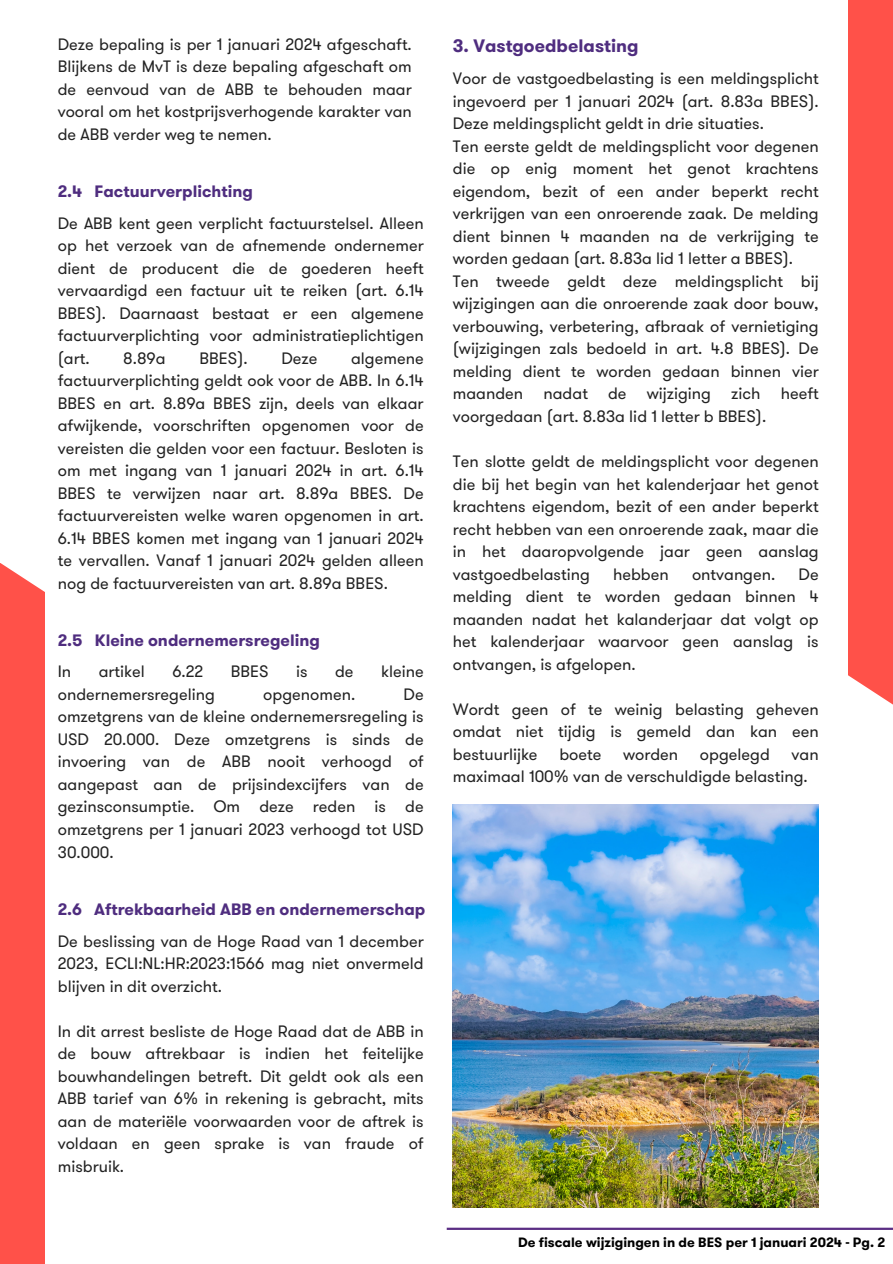
<style>
.page{position:relative;width:893px;height:1264px;background:#fff}
.page>*{position:absolute;margin:0;border:0;box-sizing:border-box;transform-origin:0 0}
.t1{font:700 18px "GT Walsheim Pro";color:#4f2d7f}
.t2{font:16.5px/22.5px "GT Walsheim Pro";color:#222;text-align:justify}
.t3{font:700 16.5px "GT Walsheim Pro";color:#4f2d7f}
.t4{font:700 13.5px "GT Walsheim Pro";color:#000}
</style>
<div class="page">
<div style="left:847px;top:0;width:45px;height:704px;background:#ff5149"></div>
<div style="left:0;top:563px;width:45px;height:700px;background:#ff5149"></div>
<hr style="left:446px;top:1227px;width:446px;height:2px;background:#5b2e84">
<img style="left:453px;top:804px;width:365px;height:403px">
<p class="t2" style="left:58px;top:33px;width:355px">Deze bepaling is per 1 januari 2024 afgeschaft.<br>Blijkens de MvT is deze bepaling afgeschaft om de eenvoud van de ABB te behouden maar vooral om het kostprijsverhogende karakter van de ABB verder weg te nemen.</p>
<p class="t3" style="left:58px;top:180px;width:196px">2.4 Factuurverplichting</p>
<p class="t2" style="left:58px;top:212px;width:367px">De ABB kent geen verplicht factuurstelsel. Alleen op het verzoek van de afnemende ondernemer dient de producent die de goederen heeft vervaardigd een factuur uit te reiken (art. 6.14<br>BBES). Daarnaast bestaat er een algemene factuurverplichting voor administratieplichtigen (art.</p>
<p class="t2" style="left:123px;top:347px;width:44px">8.89a</p>
<p class="t2" style="left:199px;top:347px;width:50px">BBES).</p>
<p class="t2" style="left:281px;top:347px;width:37px">Deze</p>
<p class="t2" style="left:58px;top:347px;width:367px;text-indent:293px">algemene factuurverplichting geldt ook voor de ABB. In 6.14<br>BBES en art. 8.89a BBES zijn, deels van elkaar afwijkende, voorschriften opgenomen voor de vereisten die gelden voor een factuur. Besloten is om met ingang van 1 januari 2024 in art. 6.14<br>BBES te verwijzen naar art. 8.89a BBES. De factuurvereisten welke waren opgenomen in art.<br>6.14 BBES komen met ingang van 1 januari 2024 te vervallen. Vanaf 1 januari 2024 gelden alleen nog de factuurvereisten van art. 8.89a BBES.</p>
<p class="t3" style="left:58px;top:628px;width:263px">2.5 Kleine ondernemersregeling</p>
<p class="t2" style="left:58px;top:660px;width:15px">In</p>
<p class="t2" style="left:99px;top:660px;width:48px">artikel</p>
<p class="t2" style="left:172px;top:660px;width:32px">6.22</p>
<p class="t2" style="left:231px;top:660px;width:39px">BBES</p>
<p class="t2" style="left:296px;top:660px;width:13px">is</p>
<p class="t2" style="left:335px;top:660px;width:20px">de</p>
<p class="t2" style="left:381px;top:660px;width:44px">kleine</p>
<p class="t2" style="left:58px;top:683px;width:159px">ondernemersregeling</p>
<p class="t2" style="left:263px;top:683px;width:93px">opgenomen.</p>
<p class="t2" style="left:58px;top:683px;width:367px;text-indent:346px">De omzetgrens van de kleine ondernemersregeling is USD 20.000. Deze omzetgrens is sinds de invoering van de ABB nooit verhoogd of aangepast aan de prijsindexcijfers van de gezinsconsumptie. Om deze reden is de omzetgrens per 1 januari 2023 verhoogd tot USD 30.000.</p>
<p class="t3" style="left:58px;top:897px;width:369px">2.6 Aftrekbaarheid ABB en ondernemerschap</p>
<p class="t2" style="left:58px;top:929px;width:367px">De beslissing van de Hoge Raad van 1 december 2023, ECLI:NL:HR:2023:1566 mag niet onvermeld blijven in dit overzicht.</p>
<p class="t2" style="left:58px;top:1019px;width:367px">In dit arrest besliste de Hoge Raad dat de ABB in de bouw aftrekbaar is indien het feitelijke bouwhandelingen betreft. Dit geldt ook als een ABB tarief van 6% in rekening is gebracht, mits aan de materiële voorwaarden voor de aftrek is voldaan en geen sprake is van fraude of misbruik.</p>
<p class="t1" style="left:453px;top:33px;width:187px">3. Vastgoedbelasting</p>
<p class="t2" style="left:453px;top:67px;width:367px">Voor de vastgoedbelasting is een meldingsplicht ingevoerd per 1 januari 2024 (art. 8.83a BBES).<br>Deze meldingsplicht geldt in drie situaties.</p>
<p class="t2" style="left:453px;top:135px;width:367px">Ten eerste geldt de meldingsplicht voor degenen die op enig moment het genot krachtens eigendom, bezit of een ander beperkt recht verkrijgen van een onroerende zaak. De melding dient binnen 4 maanden na de verkrijging te worden gedaan (art. 8.83a lid 1 letter a BBES).</p>
<p class="t2" style="left:453px;top:270px;width:367px">Ten tweede geldt deze meldingsplicht bij wijzigingen aan die onroerende zaak door bouw, verbouwing, verbetering, afbraak of vernietiging (wijzigingen zals bedoeld in art. 4.8 BBES). De melding dient te worden gedaan binnen vier maanden nadat de wijziging zich heeft voorgedaan (art. 8.83a lid 1 letter b BBES).</p>
<p class="t2" style="left:453px;top:450px;width:367px">Ten slotte geldt de meldingsplicht voor degenen die bij het begin van het kalenderjaar het genot krachtens eigendom, bezit of een ander beperkt recht hebben van een onroerende zaak, maar die in het daaropvolgende jaar geen aanslag vastgoedbelasting</p>
<p class="t2" style="left:453px;top:562px;width:367px;text-indent:346px">De melding dient te worden gedaan binnen 4 maanden nadat het kalanderjaar dat volgt op het kalenderjaar waarvoor geen aanslag is ontvangen, is afgelopen.</p>
<p class="t2" style="left:453px;top:697px;width:367px">Wordt geen of te weinig belasting geheven omdat niet tijdig is gemeld dan kan een bestuurlijke</p>
<p class="t2" style="left:613px;top:562px;width:57px">hebben</p>
<p class="t2" style="left:692px;top:562px;width:85px">ontvangen.</p>
<p class="t2" style="left:559px;top:742px;width:44px">boete</p>
<p class="t2" style="left:623px;top:742px;width:57px">worden</p>
<p class="t2" style="left:700px;top:742px;width:71px">opgelegd</p>
<p class="t2" style="left:453px;top:742px;width:367px;text-indent:339px">van maximaal 100% van de verschuldigde belasting.</p>
<p class="t4" style="left:518px;top:1232px;width:368px">De fiscale wijzigingen in de BES per 1 januari 2024 - Pg. 2</p>
</div>
